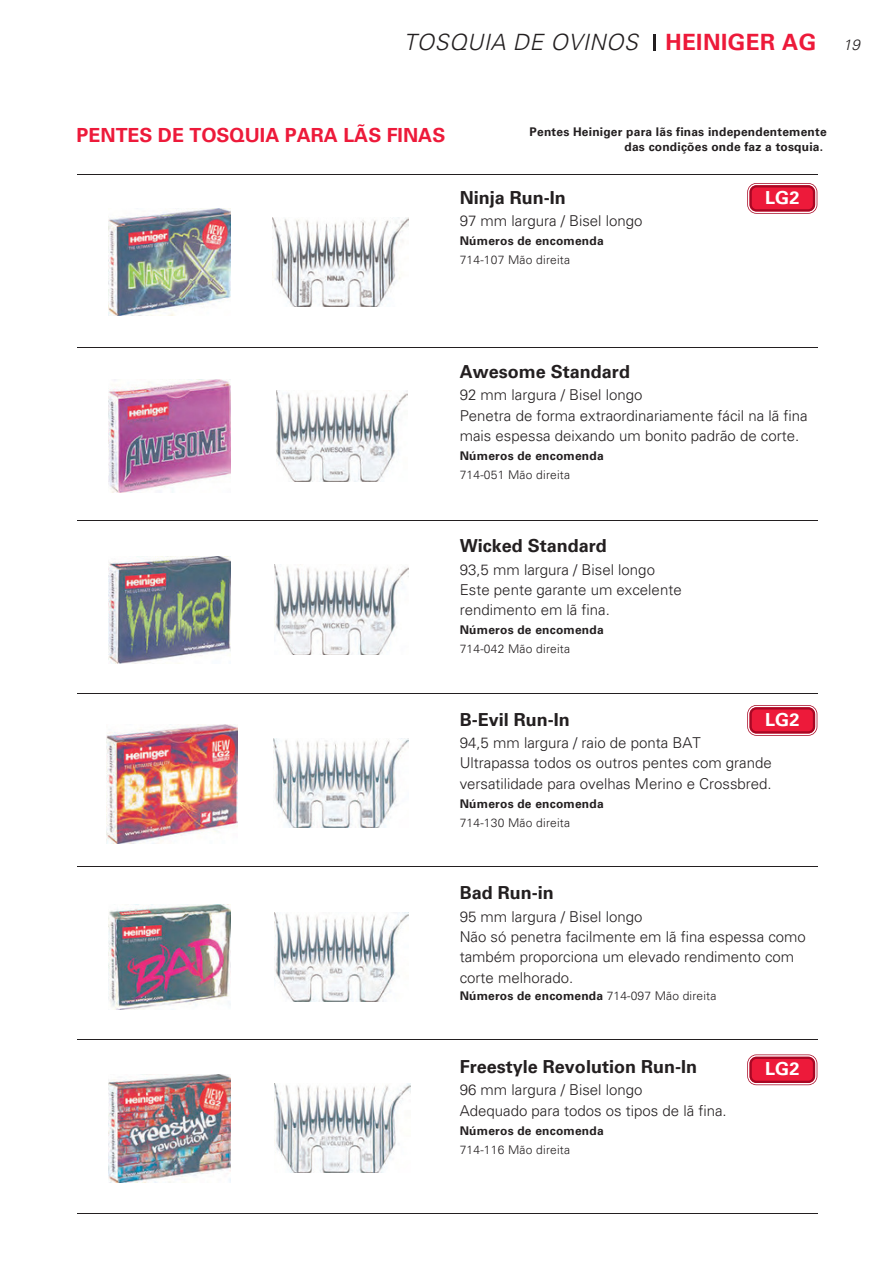
<style>
.page{position:relative;width:894px;height:1264px;background:#fff}
.page>*{position:absolute;margin:0;border:0;box-sizing:border-box;transform-origin:0 0}
.t1{font:italic 300 22.5px "Univers LT Pro 45";letter-spacing:.02em;color:#231f20}
.t2{font:700 19.5px "Univers LT Pro 65";color:#ed1a3a}
.t3{font:700 18px "Univers LT Pro 65";color:#231f20}
.t4{font:700 18px "Univers LT Pro 65";color:#fff}
.t5{font:300 15px/20.2px "Univers LT Pro 45";color:#231f20}
.t6{font:700 12px/14.7px "Univers LT Pro 65";letter-spacing:.015em;color:#231f20;text-align:right}
.t7{font:300 12px "Univers LT Pro 45";letter-spacing:.015em;color:#231f20}
.s1{font-family:"Univers LT Pro 65";font-weight:700;font-style:normal;color:#ed1a3a}
.s2{font-size:15px}
.s3{font-family:"Univers LT Pro 45";font-weight:300}
</style>
<div class="page">
<hr style="left:77px;top:348px;width:740px;height:1px;background:#231f20">
<hr style="left:77px;top:520px;width:740px;height:1px;background:#231f20">
<hr style="left:77px;top:693px;width:740px;height:1px;background:#231f20">
<hr style="left:77px;top:866px;width:740px;height:1px;background:#231f20">
<hr style="left:77px;top:1039px;width:740px;height:1px;background:#231f20">
<hr style="left:77px;top:1212px;width:740px;height:1px;background:#231f20">
<img style="left:108px;top:208px;width:122px;height:107px">
<img style="left:108px;top:379px;width:122px;height:113px">
<img style="left:108px;top:556px;width:122px;height:107px">
<hr style="left:77px;top:175px;width:740px;height:1px;background:#231f20">
<img style="left:106px;top:724px;width:131px;height:119px">
<img style="left:276px;top:390px;width:131px;height:91px">
<img style="left:272px;top:217px;width:136px;height:89px">
<img style="left:274px;top:739px;width:134px;height:88px">
<img style="left:275px;top:564px;width:133px;height:90px">
<img style="left:274px;top:1083px;width:136px;height:89px">
<img style="left:108px;top:1074px;width:122px;height:108px">
<img style="left:108px;top:905px;width:122px;height:104px">
<img style="left:274px;top:912px;width:134px;height:89px">
<svg style="left:747px;top:183px;width:70px;height:31px"></svg>
<svg style="left:749px;top:185px;width:65px;height:26px;background:#df1b39"></svg>
<svg style="left:747px;top:705px;width:70px;height:30px"></svg>
<svg style="left:749px;top:707px;width:65px;height:26px;background:#df1b39"></svg>
<svg style="left:747px;top:1054px;width:70px;height:31px"></svg>
<svg style="left:749px;top:1056px;width:65px;height:26px;background:#e11e3d"></svg>
<svg style="left:653px;top:34px;width:2px;height:16px"></svg>
<h1 class="t1" style="left:403px;top:33px;width:457px">TOSQUIA DE OVINOS <span class="s1">HEINIGER AG</span> <span class="s2">19</span></h1>
<h2 class="t2" style="left:77px;top:128px;width:370px">PENTES DE TOSQUIA PARA LÃS FINAS</h2>
<p class="t6" style="left:529px;top:126px;width:298px">Pentes Heiniger para lãs finas independentemente das condições onde faz a tosquia.</p>
<p class="t3" style="left:459px;top:191px;width:108px">Ninja Run-In</p>
<p class="t5" style="left:459px;top:213px;width:184px">97 mm largura / Bisel longo</p>
<p class="t6" style="left:459px;top:235px;width:145px">Números de encomenda</p>
<p class="t7" style="left:459px;top:256px;width:112px">714-107 Mão direita</p>
<p class="t4" style="left:765px;top:191px;width:36px">LG2</p>
<p class="t3" style="left:459px;top:365px;width:172px">Awesome Standard</p>
<p class="t5" style="left:459px;top:387px;width:349px">92 mm largura / Bisel longo<br>Penetra de forma extraordinariamente fácil na lã fina mais espessa deixando um bonito padrão de corte.</p>
<p class="t6" style="left:459px;top:450px;width:145px">Números de encomenda</p>
<p class="t7" style="left:459px;top:470px;width:112px">714-051 Mão direita</p>
<p class="t3" style="left:459px;top:539px;width:149px">Wicked Standard</p>
<p class="t5" style="left:459px;top:561px;width:223px">93,5 mm largura / Bisel longo<br>Este pente garante um excelente rendimento em lã fina.</p>
<p class="t6" style="left:459px;top:624px;width:145px">Números de encomenda</p>
<p class="t7" style="left:459px;top:644px;width:112px">714-042 Mão direita</p>
<p class="t3" style="left:459px;top:712px;width:112px">B-Evil Run-In</p>
<p class="t5" style="left:459px;top:734px;width:313px">94,5 mm largura / raio de ponta BAT<br>Ultrapassa todos os outros pentes com grande versatilidade para ovelhas Merino e Crossbred.</p>
<p class="t6" style="left:459px;top:797px;width:145px">Números de encomenda</p>
<p class="t7" style="left:459px;top:818px;width:112px">714-130 Mão direita</p>
<p class="t4" style="left:765px;top:713px;width:36px">LG2</p>
<p class="t3" style="left:459px;top:886px;width:96px">Bad Run-in</p>
<p class="t5" style="left:459px;top:908px;width:347px">95 mm largura / Bisel longo<br>Não só penetra facilmente em lã fina espessa como também proporciona um elevado rendimento com corte melhorado.</p>
<p class="t6" style="left:459px;top:989px;width:258px">Números de encomenda <span class="s3">714-097 Mão direita</span></p>
<p class="t3" style="left:459px;top:1059px;width:239px">Freestyle Revolution Run-In</p>
<p class="t5" style="left:459px;top:1081px;width:268px">96 mm largura / Bisel longo<br>Adequado para todos os tipos de lã fina.</p>
<p class="t6" style="left:459px;top:1124px;width:145px">Números de encomenda</p>
<p class="t7" style="left:459px;top:1145px;width:112px">714-116 Mão direita</p>
<p class="t4" style="left:765px;top:1062px;width:36px">LG2</p>
</div>
